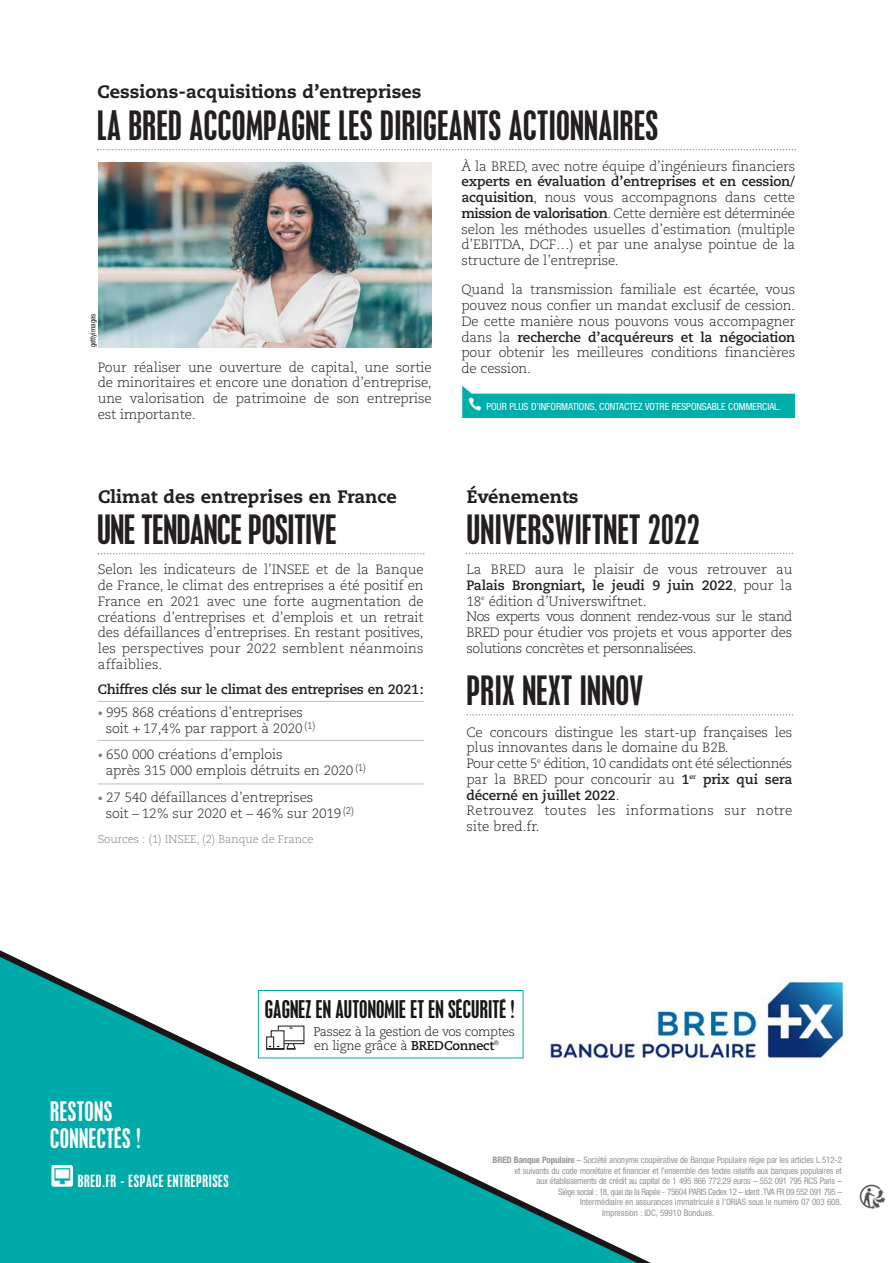
<style>
.page{position:relative;width:893px;height:1263px;background:#fff}
.page>*{position:absolute;margin:0;border:0;box-sizing:border-box;transform-origin:0 0}
.t1{font:36px "Placardfor Banque Populaire";letter-spacing:.005em;color:#231f20}
.t2{font:24px/27px "Placardfor Banque Populaire";letter-spacing:.015em;color:#fff}
.t3{font:21.75px "Placardfor Banque Populaire";letter-spacing:.005em;color:#1a1516}
.t4{font:800 18px "Caecilia LT Std";color:#231f20}
.t5{font:15px "Placardfor Banque Populaire";letter-spacing:.04em;color:#fff}
.t6{font:300 13.5px/15.8px "Caecilia LT Std";letter-spacing:-.01em;color:#231f20}
.t7{font:700 13.5px "Caecilia LT Std";letter-spacing:-.02em;color:#231f20}
.t8{font:300 12.75px/14.2px "Caecilia LT Std";letter-spacing:-.03em;color:#1a1516}
.t9{font:300 11.25px "Caecilia LT Std";letter-spacing:-.01em;color:#808284}
.t10{font:condensed 9.9px "Helvetica Neue";letter-spacing:-.005em;color:#fff}
.t11{font:condensed 9px "Helvetica Neue";letter-spacing:-.02em;color:#939598}
.t12{font:condensed 9px "Helvetica Neue";letter-spacing:-.045em;color:#939598}
.t13{font:condensed 7.5px "Helvetica Neue";color:#231f20}
.s1{font-size:10.5px;color:#808284}
.s2{font-weight:700}
</style>
<div class="page">
<svg style="left:0;top:950px;width:651px;height:313px;fill:#00aaa8"></svg>
<svg style="left:97px;top:149px;width:699px;height:1px"></svg>
<svg style="left:98px;top:553px;width:327px;height:1px"></svg>
<svg style="left:466px;top:553px;width:327px;height:1px"></svg>
<svg style="left:51px;top:1165px;width:22px;height:21px"></svg>
<img style="left:52px;top:1165px;width:21px;height:21px;border-radius:2px">
<img style="left:859px;top:1184px;width:27px;height:25px">
<div style="left:271px;top:1031px;width:13px;height:18px;background:#fff"></div>
<div style="left:267px;top:1037px;width:7px;height:12px;background:#fff"></div>
<div style="left:266px;top:1036px;width:8px;height:14px;border:1px solid #231f20"></div>
<svg style="left:266px;top:1040px;width:38px;height:10px"></svg>
<div style="left:258px;top:990px;width:265px;height:68px;border:1px solid #00aaa8"></div>
<img style="left:539px;top:976px;width:305px;height:103px">
<svg style="left:466px;top:714px;width:327px;height:1px"></svg>
<img style="left:98px;top:162px;width:333px;height:185px">
<img style="left:462px;top:385px;width:332px;height:33px">
<hr style="left:98px;top:701px;width:326px;height:1px;background:#bbbdbf">
<hr style="left:98px;top:740px;width:326px;height:1px;background:#bbbdbf">
<hr style="left:98px;top:783px;width:326px;height:1px;background:#bbbdbf">
<h3 class="t4" style="left:97px;top:82px;width:326px">Cessions-acquisitions d’entreprises</h3>
<h1 class="t1" style="left:97px;top:110px;width:563px">LA BRED ACCOMPAGNE LES DIRIGEANTS ACTIONNAIRES</h1>
<p class="t13" style="left:90px;top:347px;width:35px;rotate:-90deg">gettyimages</p>
<p class="t6" style="left:98px;top:360px;width:335px;text-align:justify">Pour réaliser une ouverture de capital, une sortie de minoritaires et encore une donation d’entreprise, une valorisation de patrimoine de son entreprise est importante.</p>
<h3 class="t4" style="left:98px;top:488px;width:300px">Climat des entreprises en France</h3>
<h1 class="t1" style="left:97px;top:514px;width:241px">UNE TENDANCE POSITIVE</h1>
<p class="t6" style="left:98px;top:562px;width:327px;text-align:justify">Selon les indicateurs de l’INSEE et de la Banque de France, le climat des entreprises a été positif en France en 2021 avec une forte augmentation de créations d’entreprises et d’emplois et un retrait des défaillances d’entreprises. En restant positives, les perspectives pour 2022 semblent néanmoins affaiblies.</p>
<p class="t7" style="left:98px;top:682px;width:327px">Chiffres clés sur le climat des entreprises en 2021:</p>
<p class="t6" style="left:106px;top:705px;width:211px;text-indent:-8px"><span class="s1">•</span> 995 868 créations d’entreprises soit + 17,4% par rapport à 2020 <sup>(1)</sup></p>
<p class="t6" style="left:106px;top:747px;width:262px;text-indent:-8px"><span class="s1">•</span> 650 000 créations d’emplois<br>après 315 000 emplois détruits en 2020 <sup>(1)</sup></p>
<p class="t6" style="left:106px;top:790px;width:250px;text-indent:-8px"><span class="s1">•</span> 27 540 défaillances d’entreprises<br>soit – 12% sur 2020 et – 46% sur 2019 <sup>(2)</sup></p>
<p class="t9" style="left:98px;top:833px;width:217px">Sources : (1) INSEE, (2) Banque de France</p>
<p class="t6" style="left:461px;top:159px;width:335px">À la BRED, avec notre équipe d’ingénieurs financiers</p>
<p class="t6" style="left:461px;top:174px;width:335px;text-align:justify"><span class="s2">experts en évaluation d’entreprises et en cession/ acquisition</span>, nous vous accompagnons dans cette <span class="s2">mission de valorisation</span>. Cette dernière est déterminée selon les méthodes usuelles d’estimation (multiple d’EBITDA, DCF…) et par une analyse pointue de la structure de l’entreprise.</p>
<p class="t6" style="left:461px;top:282px;width:335px;text-align:justify">Quand la transmission familiale est écartée, vous pouvez nous confier un mandat exclusif de cession.<br>De cette manière nous pouvons vous accompagner dans la <span class="s2">recherche d’acquéreurs et la négociation </span>pour obtenir les meilleures conditions financières de cession.</p>
<p class="t10" style="left:486px;top:402px;width:296px">POUR PLUS D’INFORMATIONS, CONTACTEZ VOTRE RESPONSABLE COMMERCIAL.</p>
<h3 class="t4" style="left:467px;top:488px;width:113px">Événements</h3>
<h1 class="t1" style="left:467px;top:514px;width:235px">UNIVERSWIFTNET 2022</h1>
<p class="t6" style="left:466px;top:562px;width:327px">La BRED aura le plaisir de vous retrouver au <span class="s2">Palais Brongniart, le jeudi 9 juin 2022</span>, pour la 18<sup>e</sup> édition d’Universwiftnet.<br>Nos experts vous donnent rendez-vous sur le stand BRED pour étudier vos projets et vous apporter des solutions concrètes et personnalisées.</p>
<h1 class="t1" style="left:466px;top:675px;width:178px">PRIX NEXT INNOV</h1>
<p class="t6" style="left:466px;top:725px;width:327px">Ce concours distingue les start-up françaises les plus innovantes dans le domaine du B2B.<br>Pour cette 5<sup>e</sup> édition, 10 candidats ont été sélectionnés par la BRED pour concourir au <span class="s2">1</span><sup>er</sup> <span class="s2">prix qui sera décerné en juillet 2022</span>.<br>Retrouvez toutes les informations sur notre site bred.fr.</p>
<h2 class="t2" style="left:50px;top:1098px;width:92px">RESTONS<br>CONNECTÉS !</h2>
<p class="t5" style="left:78px;top:1175px;width:152px">BRED.FR - ESPACE ENTREPRISES</p>
<h3 class="t3" style="left:265px;top:1000px;width:252px">GAGNEZ EN AUTONOMIE ET EN SÉCURITÉ !</h3>
<p class="t8" style="left:313px;top:1025px;width:203px">Passez à la gestion de vos comptes en ligne grâce à <span class="s2">BREDConnect</span><sup>®</sup></p>
<p class="t11" style="left:493px;top:1157px;width:351px"><span class="s2">BRED Banque Populaire</span> – Société anonyme coopérative de Banque Populaire régie par les articles L 512-2</p>
<p class="t11" style="left:514px;top:1167px;width:329px">et suivants du code monétaire et financier et l’ensemble des textes relatifs aux banques populaires et</p>
<p class="t11" style="left:536px;top:1178px;width:307px">aux établissements de crédit au capital de 1 495 866 772,29 euros – 552 091 795 RCS Paris –</p>
<p class="t12" style="left:558px;top:1188px;width:285px">Siège social : 18, quai de la Rapée - 75604 PARIS Cedex 12 – Ident .TVA FR 09 552 091 795 –</p>
<p class="t11" style="left:580px;top:1199px;width:263px">Intermédiaire en assurances immatriculé à l’ORIAS sous le numéro 07 003 608.</p>
<p class="t11" style="left:602px;top:1209px;width:114px">Impression : IDC, 59910 Bondues.</p>
</div>
